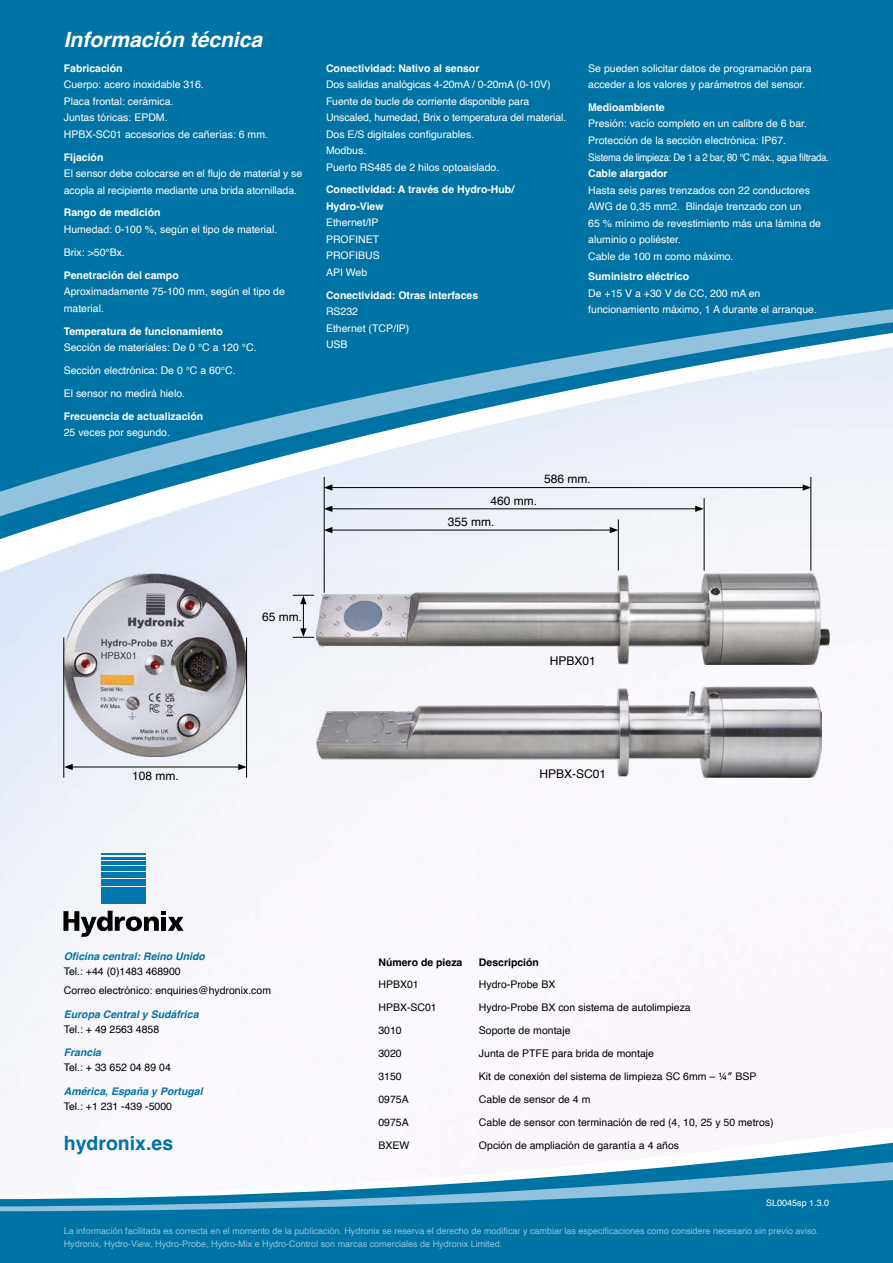
<style>
.page{position:relative;width:893px;height:1263px;background:#fff}
.page>*{position:absolute;margin:0;border:0;box-sizing:border-box;transform-origin:0 0}
.t1{font:italic 700 21px "Helvetica";color:#fff}
.t2{font:700 19.5px "Helvetica";color:#0073a5}
.t3{font:12px/21.3px "Helvetica";color:#000}
.t4{font:10.5px/16.5px "Helvetica";color:#fff}
.t5{font:10.5px/19.2px "Helvetica";color:#000}
.t6{font:700 10.5px/16.5px "Helvetica";color:#fff}
.t7{font:italic 700 10.5px "Helvetica";color:#0073a5}
.t8{font:700 10.5px "Helvetica";color:#000}
.t9{font:9px/13.5px "Helvetica";color:#92c2dd}
.t10{font:9px "Helvetica";color:#fff}
</style>
<div class="page">
<svg style="left:0;top:1196px;width:893px;height:67px;background:#0a78a8"></svg>
<div style="left:0;top:0;width:893px;height:264px;background:#0073a5"></div>
<div style="left:0;top:264px;width:893px;height:8px;background:#0073a5"></div>
<img style="left:0;top:272px;width:893px;height:924px">
<img style="left:64px;top:574px;width:183px;height:182px">
<hr style="left:63px;top:637px;width:1px;height:141px;background:#000">
<hr style="left:246px;top:637px;width:1px;height:141px;background:#000">
<hr style="left:70px;top:767px;width:171px;height:1px;background:#000">
<svg style="left:64px;top:764px;width:9px;height:6px"></svg>
<svg style="left:238px;top:764px;width:9px;height:6px"></svg>
<img style="left:316px;top:573px;width:513px;height:92px">
<hr style="left:324px;top:477px;width:1px;height:116px;background:#000">
<hr style="left:810px;top:477px;width:1px;height:94px;background:#000">
<hr style="left:330px;top:487px;width:475px;height:1px;background:#000">
<svg style="left:324px;top:484px;width:8px;height:7px"></svg>
<svg style="left:803px;top:484px;width:8px;height:7px"></svg>
<hr style="left:330px;top:508px;width:368px;height:1px;background:#000">
<svg style="left:324px;top:506px;width:8px;height:6px"></svg>
<svg style="left:695px;top:506px;width:9px;height:6px"></svg>
<hr style="left:330px;top:530px;width:282px;height:1px;background:#000">
<svg style="left:324px;top:527px;width:8px;height:6px"></svg>
<svg style="left:610px;top:527px;width:8px;height:6px"></svg>
<svg style="left:293px;top:595px;width:21px;height:43px"></svg>
<hr style="left:618px;top:519px;width:1px;height:52px;background:#000">
<hr style="left:704px;top:498px;width:1px;height:73px;background:#000">
<img style="left:316px;top:686px;width:505px;height:92px">
<svg style="left:63px;top:911px;width:121px;height:26px"></svg>
<hr style="left:101px;top:854px;width:45px;height:1px;background:#0077ae">
<hr style="left:101px;top:857px;width:45px;height:2px;background:#0077ae">
<hr style="left:101px;top:861px;width:45px;height:3px;background:#0077ae">
<div style="left:101px;top:866px;width:45px;height:5px;background:#0077ae"></div>
<div style="left:101px;top:872px;width:45px;height:6px;background:#0077ae"></div>
<div style="left:101px;top:879px;width:45px;height:6px;background:#0077ae"></div>
<div style="left:101px;top:887px;width:45px;height:7px;background:#0077ae"></div>
<div style="left:101px;top:895px;width:45px;height:9px;background:#0077ae"></div>
<h1 class="t1" style="left:64px;top:27px;width:200px">Información técnica</h1>
<p class="t6" style="left:64px;top:61px;width:60px">Fabricación</p>
<p class="t4" style="left:64px;top:77px;width:206px">Cuerpo: acero inoxidable 316.<br>Placa frontal: cerámica.<br>Juntas tóricas: EPDM.<br>HPBX-SC01 accesorios de cañerías: 6 mm.</p>
<p class="t6" style="left:64px;top:150px;width:41px">Fijación</p>
<p class="t4" style="left:64px;top:165px;width:240px">El sensor debe colocarse en el flujo de material y se acopla al recipiente mediante una brida atornillada.</p>
<p class="t6" style="left:64px;top:206px;width:98px">Rango de medición</p>
<p class="t4" style="left:64px;top:218px;width:215px;line-height:23px">Humedad: 0-100 %, según el tipo de material.<br>Brix: &gt;50°Bx.</p>
<p class="t6" style="left:64px;top:268px;width:116px">Penetración del campo</p>
<p class="t4" style="left:64px;top:284px;width:223px">Aproximadamente 75-100 mm, según el tipo de material.</p>
<p class="t6" style="left:64px;top:324px;width:161px">Temperatura de funcionamiento</p>
<p class="t4" style="left:64px;top:336px;width:194px;line-height:23px">Sección de materiales: De 0 °C a 120 °C.<br>Sección electrónica: De 0 °C a 60°C.<br>El sensor no medirá hielo.</p>
<p class="t6" style="left:64px;top:409px;width:141px">Frecuencia de actualización</p>
<p class="t4" style="left:64px;top:425px;width:108px">25 veces por segundo.</p>
<p class="t6" style="left:326px;top:61px;width:155px">Conectividad: Nativo al sensor</p>
<p class="t4" style="left:326px;top:76px;width:242px">Dos salidas analógicas 4-20mA / 0-20mA (0-10V)<br>Fuente de bucle de corriente disponible para Unscaled, humedad, Brix o temperatura del material.<br>Dos E/S digitales configurables.<br>Modbus.<br>Puerto RS485 de 2 hilos optoaislado.</p>
<p class="t6" style="left:326px;top:183px;width:190px">Conectividad: A través de Hydro-Hub/<br>Hydro-View</p>
<p class="t4" style="left:326px;top:215px;width:55px;text-align:justify">Ethernet/IP PROFINET PROFIBUS API Web</p>
<p class="t6" style="left:326px;top:288px;width:154px">Conectividad: Otras interfaces</p>
<p class="t4" style="left:326px;top:304px;width:85px">RS232<br>Ethernet (TCP/IP)<br>USB</p>
<p class="t4" style="left:588px;top:60px;width:225px">Se pueden solicitar datos de programación para acceder a los valores y parámetros del sensor.</p>
<p class="t6" style="left:588px;top:100px;width:78px">Medioambiente</p>
<p class="t4" style="left:588px;top:116px;width:242px">Presión: vacío completo en un calibre de 6 bar.<br>Protección de la sección electrónica: IP67.<br>Sistema de limpieza: De 1 a 2 bar, 80 °C máx., agua filtrada.</p>
<p class="t6" style="left:588px;top:166px;width:81px">Cable alargador</p>
<p class="t4" style="left:588px;top:182px;width:234px">Hasta seis pares trenzados con 22 conductores AWG de 0,35 mm2. Blindaje trenzado con un<br>65 % mínimo de revestimiento más una lámina de aluminio o poliéster.<br>Cable de 100 m como máximo.</p>
<p class="t6" style="left:588px;top:269px;width:102px">Suministro eléctrico</p>
<p class="t4" style="left:588px;top:285px;width:230px">De +15 V a +30 V de CC, 200 mA en funcionamiento máximo, 1 A durante el arranque.</p>
<p class="t3" style="left:448px;top:490px;width:91px;text-indent:43px">460 mm.<br>355 mm.</p>
<p class="t3" style="left:544px;top:469px;width:48px">586 mm.</p>
<p class="t3" style="left:262px;top:606px;width:42px">65 mm.</p>
<p class="t3" style="left:550px;top:650px;width:48px">HPBX01</p>
<p class="t3" style="left:132px;top:766px;width:48px">108 mm.</p>
<p class="t3" style="left:539px;top:763px;width:68px">HPBX-SC01</p>
<p class="t7" style="left:64px;top:950px;width:143px">Oficina central: Reino Unido</p>
<p class="t5" style="left:64px;top:962px;width:209px">Tel.: +44 (0)1483 468900<br>Correo electrónico: enquiries@hydronix.com</p>
<p class="t7" style="left:64px;top:1008px;width:136px">Europa Central y Sudáfrica</p>
<p class="t5" style="left:64px;top:1020px;width:97px">Tel.: + 49 2563 4858</p>
<p class="t7" style="left:64px;top:1046px;width:39px">Francia</p>
<p class="t5" style="left:64px;top:1058px;width:109px">Tel.: + 33 652 04 89 04</p>
<p class="t7" style="left:64px;top:1085px;width:140px">América, España y Portugal</p>
<p class="t5" style="left:64px;top:1097px;width:110px">Tel.: +1 231 -439 -5000</p>
<h2 class="t2" style="left:64px;top:1131px;width:111px">hydronix.es</h2>
<p class="t8" style="left:378px;top:955px;width:86px">Número de pieza</p>
<p class="t8" style="left:479px;top:955px;width:62px">Descripción</p>
<p class="t5" style="left:378px;top:975px;width:42px">HPBX01</p>
<p class="t5" style="left:479px;top:975px;width:78px">Hydro-Probe BX</p>
<p class="t5" style="left:378px;top:998px;width:60px">HPBX-SC01</p>
<p class="t5" style="left:479px;top:998px;width:213px">Hydro-Probe BX con sistema de autolimpieza</p>
<p class="t5" style="left:378px;top:1021px;width:25px">3010</p>
<p class="t5" style="left:479px;top:1021px;width:93px">Soporte de montaje</p>
<p class="t5" style="left:378px;top:1044px;width:25px">3020</p>
<p class="t5" style="left:479px;top:1044px;width:177px">Junta de PTFE para brida de montaje</p>
<p class="t5" style="left:378px;top:1067px;width:25px">3150</p>
<p class="t5" style="left:479px;top:1067px;width:279px">Kit de conexión del sistema de limpieza SC 6mm – ¼″ BSP</p>
<p class="t5" style="left:378px;top:1090px;width:32px">0975A</p>
<p class="t5" style="left:479px;top:1090px;width:113px">Cable de sensor de 4 m</p>
<p class="t5" style="left:378px;top:1113px;width:32px">0975A</p>
<p class="t5" style="left:479px;top:1113px;width:296px">Cable de sensor con terminación de red (4, 10, 25 y 50 metros)</p>
<p class="t5" style="left:378px;top:1135px;width:32px">BXEW</p>
<p class="t5" style="left:479px;top:1135px;width:202px">Opción de ampliación de garantía a 4 años</p>
<p class="t10" style="left:766px;top:1196px;width:65px">SL0045sp 1.3.0</p>
<p class="t9" style="left:64px;top:1224px;width:757px">La información facilitada es correcta en el momento de la publicación. Hydronix se reserva el derecho de modificar y cambiar las especificaciones como considere necesario sin previo aviso.<br>Hydronix, Hydro-View, Hydro-Probe, Hydro-Mix e Hydro-Control son marcas comerciales de Hydronix Limited.</p>
</div>
